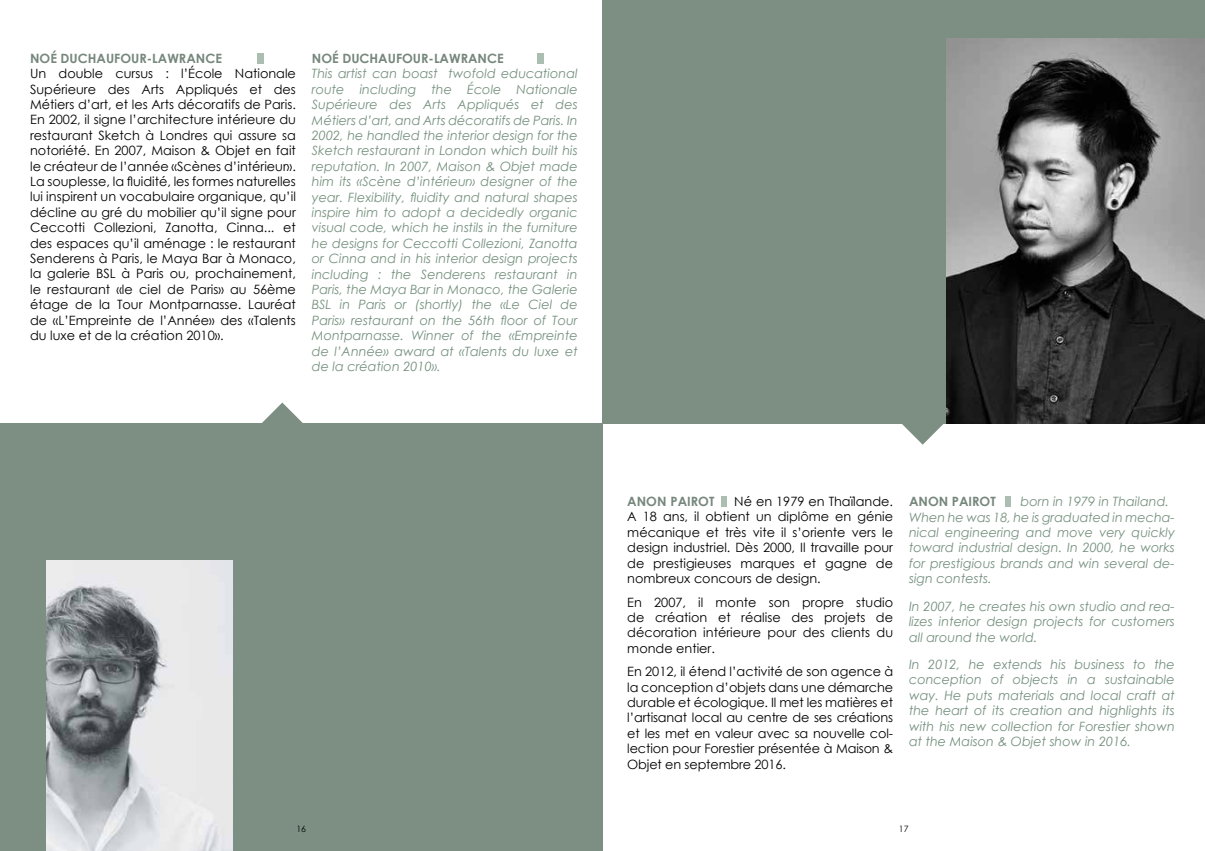
<style>
.page{position:relative;width:1205px;height:851px;background:#fff}
.page>*{position:absolute;margin:0;border:0;box-sizing:border-box;transform-origin:0 0}
.t1{font:12.88px/15.4px "Century Gothic";color:#000;text-align:justify}
.t2{font:italic 12.88px/15.4px "Century Gothic";color:#75917e;text-align:justify}
.t3{font:700 12.88px "Century Gothic";color:#76877c}
.t4{font:8.75px "Century Gothic";color:#000}
</style>
<div class="page">
<div style="left:602px;top:0;width:603px;height:423px;background:#7d8f83"></div>
<svg style="left:901px;top:423px;width:43px;height:21px"></svg>
<div style="left:721px;top:496px;width:5px;height:10px;background:#acbdb1"></div>
<div style="left:1005px;top:496px;width:5px;height:10px;background:#acbdb1"></div>
<img style="left:946px;top:39px;width:259px;height:384px">
<div style="left:0;top:423px;width:602px;height:427px;background:#7d8f83"></div>
<svg style="left:262px;top:402px;width:41px;height:21px"></svg>
<div style="left:257px;top:53px;width:7px;height:10px;background:#acbdb1"></div>
<div style="left:537px;top:53px;width:7px;height:10px;background:#acbdb1"></div>
<img style="left:47px;top:560px;width:185px;height:290px">
<p class="t3" style="left:30px;top:48px;width:193px">NOÉ DUCHAUFOUR-LAWRANCE</p>
<p class="t1" style="left:30px;top:66px;width:267px">Un double cursus : l’École Nationale Supérieure des Arts Appliqués et des Métiers d’art, et les Arts décoratifs de Paris.<br>En 2002, il signe l’architecture intérieure du restaurant Sketch à Londres qui assure sa notoriété. En 2007, Maison &amp; Objet en fait le créateur de l’année «Scènes d’intérieur».<br>La souplesse, la fluidité, les formes naturelles lui inspirent un vocabulaire organique, qu’il décline au gré du mobilier qu’il signe pour Ceccotti Collezioni, Zanotta, Cinna... et des espaces qu’il aménage : le restaurant Senderens à Paris, le Maya Bar à Monaco, la galerie BSL à Paris ou, prochainement, le restaurant «le ciel de Paris» au 56ème étage de la Tour Montparnasse. Lauréat de «L’Empreinte de l’Année» des «Talents du luxe et de la création 2010».</p>
<p class="t3" style="left:312px;top:48px;width:193px">NOÉ DUCHAUFOUR-LAWRANCE</p>
<p class="t2" style="left:312px;top:66px;width:267px">This artist can boast twofold educational route including the École Nationale Supérieure des Arts Appliqués et des Métiers d’art, and Arts décoratifs de Paris. In 2002, he handled the interior design for the Sketch restaurant in London which built his reputation. In 2007, Maison &amp; Objet made him its «Scène d’intérieur» designer of the year. Flexibility, fluidity and natural shapes inspire him to adopt a decidedly organic visual code, which he instils in the furniture he designs for Ceccotti Collezioni, Zanotta or Cinna and in his interior design projects including : the Senderens restaurant in Paris, the Maya Bar in Monaco, the Galerie BSL in Paris or (shortly) the «Le Ciel de Paris» restaurant on the 56th floor of Tour Montparnasse. Winner of the «Empreinte de l’Année» award at «Talents du luxe et de la création 2010».</p>
<p class="t1" style="left:627px;top:493px;width:267px;text-indent:107px">Né en 1979 en Thaïlande.<br>A 18 ans, il obtient un diplôme en génie mécanique et très vite il s’oriente vers le design industriel. Dès 2000, Il travaille pour de prestigieuses marques et gagne de nombreux concours de design.</p>
<p class="t1" style="left:627px;top:594px;width:267px">En 2007, il monte son propre studio de création et réalise des projets de décoration intérieure pour des clients du monde entier.</p>
<p class="t1" style="left:627px;top:663px;width:267px">En 2012, il étend l’activité de son agence à la conception d’objets dans une démarche durable et écologique. Il met les matières et l’artisanat local au centre de ses créations et les met en valeur avec sa nouvelle col&shy;lection pour Forestier présentée à Maison &amp; Objet en septembre 2016.</p>
<p class="t3" style="left:627px;top:491px;width:89px">ANON PAIROT</p>
<p class="t2" style="left:909px;top:493px;width:267px;text-align:left;text-indent:112px">born in 1979 in Thailand.<br>When he was 18, he is graduated in mecha&shy;nical engineering and move very quickly toward industrial design. In 2000, he works for prestigious brands and win several de&shy;sign contests.</p>
<p class="t2" style="left:909px;top:598px;width:267px">In 2007, he creates his own studio and rea&shy;lizes interior design projects for customers all around the world.</p>
<p class="t2" style="left:909px;top:656px;width:267px">In 2012, he extends his business to the conception of objects in a sustainable way. He puts materials and local craft at the heart of its creation and highlights its with his new collection for Forestier shown at the Maison &amp; Objet show in 2016.</p>
<p class="t3" style="left:909px;top:491px;width:88px">ANON PAIROT</p>
<p class="t4" style="left:296px;top:822px;width:11px">16</p>
<p class="t4" style="left:899px;top:822px;width:11px">17</p>
</div>
